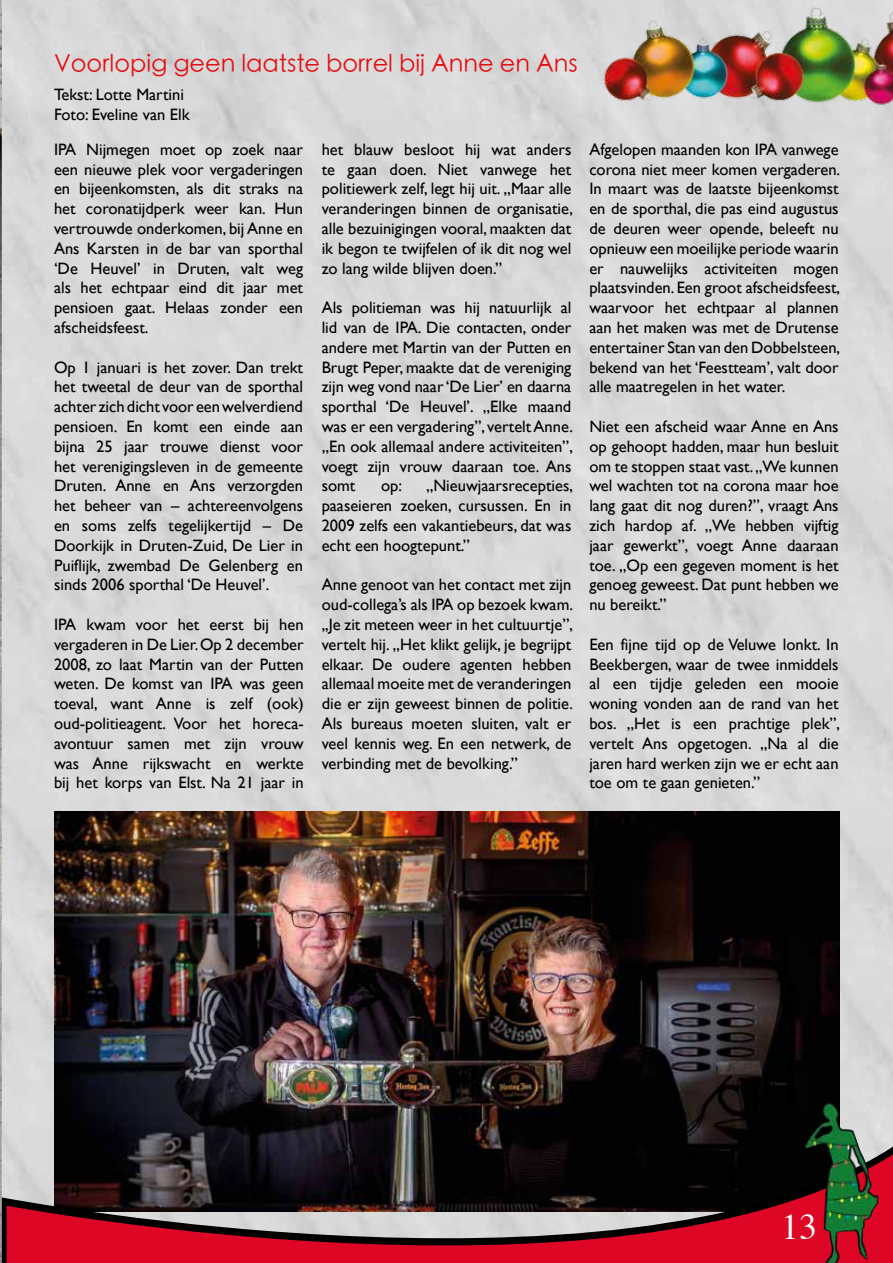
<style>
.page{position:relative;width:893px;height:1263px;background:#fff}
.page>*{position:absolute;margin:0;border:0;box-sizing:border-box;transform-origin:0 0}
.t1{font:36px "Times";color:#fff}
.t2{font:300 24px "ST Heiti TC";color:#e30f13}
.t3{font:16.5px/19.8px "Gill Sans";color:#000;text-align:justify}
</style>
<div class="page">
<img style="left:0;top:0;width:893px;height:1121px">
<img style="left:54px;top:811px;width:785px;height:310px">
<img style="left:596px;top:0;width:297px;height:123px">
<svg style="left:0;top:1122px;width:893px;height:141px;background:#5c2830"></svg>
<img style="left:799px;top:1101px;width:79px;height:162px">
<h2 class="t2" style="left:54px;top:44px;width:525px">Voorlopig geen laatste borrel bij Anne en Ans</h2>
<p class="t3" style="left:54px;top:84px;width:137px">Tekst: Lotte Martini<br>Foto: Eveline van Elk</p>
<p class="t3" style="left:54px;top:139px;width:251px">IPA Nijmegen moet op zoek naar een nieuwe plek voor vergaderingen en bijeenkomsten, als dit straks na het coronatijdperk weer kan. Hun vertrouwde onderkomen, bij Anne en Ans Karsten in de bar van sporthal ‘De Heuvel’ in Druten, valt weg als het echtpaar eind dit jaar met pensioen gaat. Helaas zonder een afscheidsfeest.</p>
<p class="t3" style="left:54px;top:357px;width:251px">Op 1 januari is het zover. Dan trekt het tweetal de deur van de sporthal achter zich dicht voor een welverdiend pensioen. En komt een einde aan bijna 25 jaar trouwe dienst voor het verenigingsleven in de gemeente Druten. Anne en Ans verzorgden het beheer van – achtereenvolgens en soms zelfs tegelijkertijd – De Doorkijk in Druten-Zuid, De Lier in Puiflijk, zwembad De Gelenberg en sinds 2006 sporthal ‘De Heuvel’.</p>
<p class="t3" style="left:54px;top:614px;width:251px">IPA kwam voor het eerst bij hen vergaderen in De Lier. Op 2 december 2008, zo laat Martin van der Putten weten. De komst van IPA was geen toeval, want Anne is zelf (ook) oud-politieagent. Voor het horeca&shy;avontuur samen met zijn vrouw was Anne rijkswacht en werkte bij het korps van Elst. Na 21 jaar in</p>
<p class="t3" style="left:322px;top:139px;width:253px">het blauw besloot hij wat anders te gaan doen. Niet vanwege het politiewerk zelf, legt hij uit. „Maar alle veranderingen binnen de organisatie, alle bezuinigingen vooral, maakten dat ik begon te twijfelen of ik dit nog wel zo lang wilde blijven doen.”</p>
<p class="t3" style="left:322px;top:298px;width:253px">Als politieman was hij natuurlijk al lid van de IPA. Die contacten, onder andere met Martin van der Putten en Brugt Peper, maakte dat de vereniging zijn weg vond naar ‘De Lier’ en daarna sporthal ‘De Heuvel’. „Elke maand was er een vergadering”, vertelt Anne. „En ook allemaal andere activiteiten”, voegt zijn vrouw daaraan toe. Ans somt</p>
<p class="t3" style="left:322px;top:476px;width:253px;text-indent:104px">„Nieuwjaarsrecepties, paaseieren zoeken, cursussen. En in 2009 zelfs een vakantiebeurs, dat was echt een hoogtepunt.”</p>
<p class="t3" style="left:322px;top:575px;width:253px">Anne genoot van het contact met zijn oud-collega’s als IPA op bezoek kwam. ,,Je zit meteen weer in het cultuurtje”, vertelt hij. ,,Het klikt gelijk, je begrijpt elkaar. De oudere agenten hebben allemaal moeite met de veranderingen die er zijn geweest binnen de politie.<br>Als bureaus moeten sluiten, valt er veel kennis weg. En een netwerk, de verbinding met de bevolking.”</p>
<p class="t3" style="left:381px;top:476px;width:22px">op:</p>
<p class="t3" style="left:589px;top:139px;width:252px">Afgelopen maanden kon IPA vanwege corona niet meer komen vergaderen.<br>In maart was de laatste bijeenkomst en de sporthal, die pas eind augustus de deuren weer opende, beleeft nu opnieuw een moeilijke periode waarin er nauwelijks activiteiten mogen plaatsvinden. Een groot afscheidsfeest, waarvoor het echtpaar al plannen aan het maken was met de Drutense entertainer Stan van den Dobbelsteen, bekend van het ‘Feestteam’, valt door alle maatregelen in het water.</p>
<p class="t3" style="left:589px;top:416px;width:251px">Niet een afscheid waar Anne en Ans op gehoopt hadden, maar hun besluit om te stoppen staat vast. „We kunnen wel wachten tot na corona maar hoe lang gaat dit nog duren?”, vraagt Ans zich hardop af. „We hebben vijftig jaar gewerkt”, voegt Anne daaraan toe. „Op een gegeven moment is het genoeg geweest. Dat punt hebben we nu bereikt.”</p>
<p class="t3" style="left:589px;top:634px;width:252px">Een fijne tijd op de Veluwe lonkt. In Beekbergen, waar de twee inmiddels al een tijdje geleden een mooie woning vonden aan de rand van het bos. „Het is een prachtige plek”, vertelt Ans opgetogen. „Na al die jaren hard werken zijn we er echt aan toe om te gaan genieten.”</p>
<h1 class="t1" style="left:781px;top:1193px;width:37px">13</h1>
</div>
